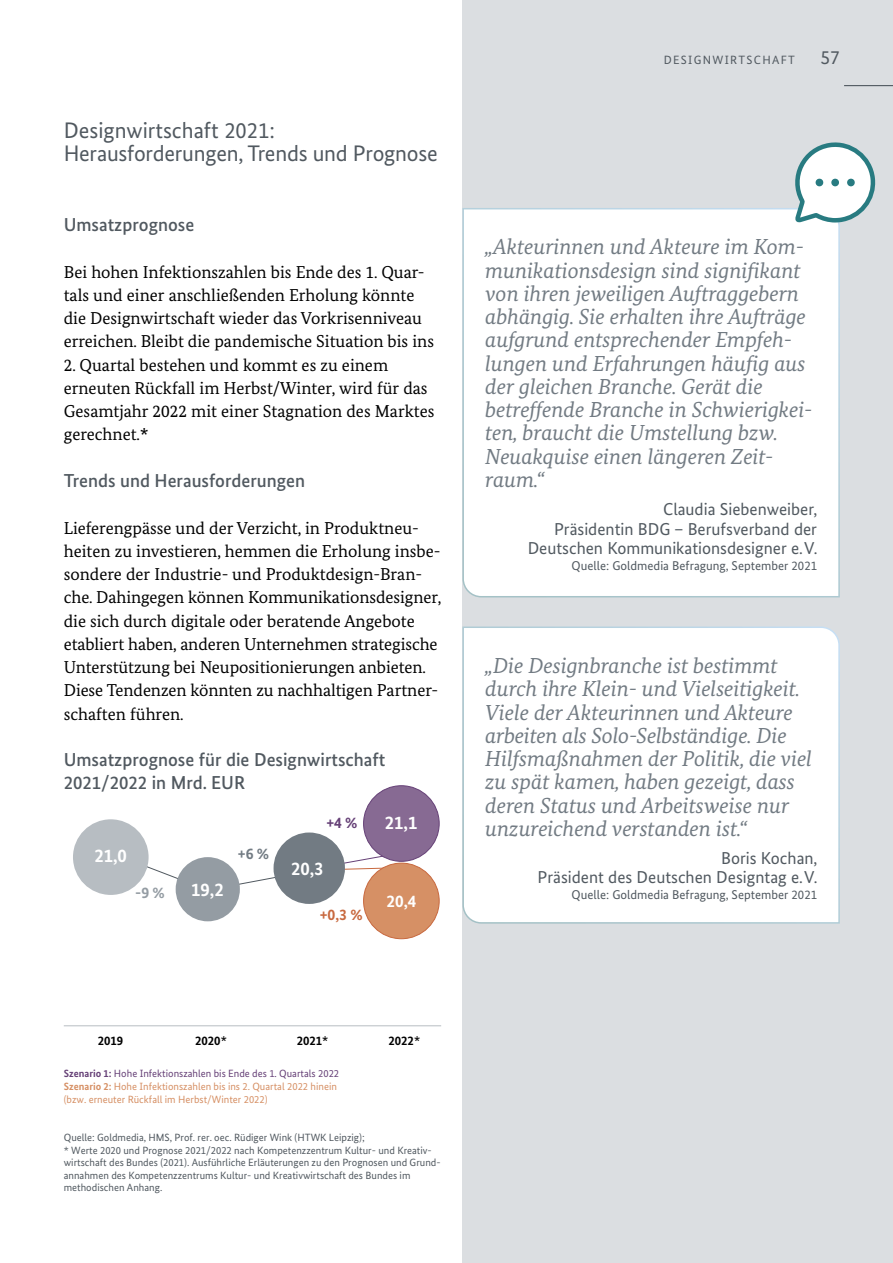
<style>
.page{position:relative;width:893px;height:1263px;background:#fff}
.page>*{position:absolute;margin:0;border:0;box-sizing:border-box;transform-origin:0 0}
.t1{font:22.5px/23.2px "Bundes Sans";letter-spacing:-.01em;color:#515960}
.t2{font:italic 21.75px/23.2px "Bundes Serif";color:#727b83}
.t3{font:19.5px "Bundes Sans";color:#515960}
.t4{font:500 18.75px/23.2px "Bundes Sans";color:#515960}
.t5{font:700 18.75px "Bundes Sans";color:#fff}
.t6{font:17.25px/23.2px "Bundes Serif";color:#000}
.t7{font:17.25px/19.5px "Bundes Sans";color:#515960;text-align:right}
.t8{font:700 17.25px "Bundes Sans";color:#fff}
.t9{font:700 15.75px "Bundes Sans";color:#c8693f}
.t10{font:700 15.75px "Bundes Sans";color:#949ca3}
.t11{font:700 15.75px "Bundes Sans";color:#727b83}
.t12{font:700 15.75px "Bundes Sans";color:#664177}
.t13{font:12.75px "Bundes Sans";color:#515960}
.t14{font:700 12.75px "Bundes Sans";color:#000}
.t15{font:12px "Bundes Sans";letter-spacing:.11em;color:#515960}
.t16{font:10.5px/12.6px "Bundes Sans";color:#515960}
.t17{font:10.5px/12.8px "Bundes Sans";color:#d69065}
.s1{font-weight:700;color:#664177}
.s2{color:#664177}
.s3{font-weight:700}
</style>
<div class="page">
<div style="left:462px;top:0;width:431px;height:1263px;background:#dbdee1"></div>
<hr style="left:844px;top:85px;width:49px;height:1px;background:#515960">
<div style="left:462px;top:208px;width:378px;height:390px;background:#fff"></div>
<div style="left:462px;top:626px;width:378px;height:298px;background:#fff"></div>
<svg style="left:789px;top:142px;width:86px;height:84px"></svg>
<div style="left:832px;top:179px;width:6px;height:7px;background:#287b81;border-radius:50%"></div>
<div style="left:831px;top:179px;width:8px;height:7px;border:2px solid #287b81;border-radius:50%"></div>
<div style="left:848px;top:179px;width:6px;height:7px;background:#287b81;border-radius:50%"></div>
<div style="left:847px;top:179px;width:8px;height:7px;border:2px solid #287b81;border-radius:50%"></div>
<div style="left:816px;top:179px;width:6px;height:7px;background:#287b81;border-radius:50%"></div>
<div style="left:815px;top:179px;width:8px;height:7px;border:2px solid #287b81;border-radius:50%"></div>
<svg style="left:148px;top:852px;width:254px;height:39px"></svg>
<div style="left:73px;top:819px;width:76px;height:76px;background:#b7bdc2;border-radius:50%"></div>
<div style="left:176px;top:857px;width:64px;height:64px;background:#949ca3;border-radius:50%"></div>
<div style="left:274px;top:832px;width:71px;height:72px;background:#727b83;border-radius:50%"></div>
<div style="left:364px;top:786px;width:75px;height:75px;background:#876a93;border-radius:50%"></div>
<div style="left:363px;top:785px;width:77px;height:77px;border:1px solid #664177;border-radius:50%"></div>
<div style="left:364px;top:863px;width:75px;height:76px;background:#d69065;border-radius:50%"></div>
<div style="left:363px;top:863px;width:77px;height:76px;border:1px solid #c8693f;border-radius:50%"></div>
<hr style="left:64px;top:1025px;width:377px;height:1px;background:#b7bdc2">
<h3 class="t1" style="left:64px;top:119px;width:375px">Designwirtschaft 2021:<br>Herausforderungen, Trends und Prognose</h3>
<h4 class="t4" style="left:64px;top:213px;width:132px">Umsatzprognose</h4>
<p class="t6" style="left:64px;top:260px;width:372px">Bei hohen Infektionszahlen bis Ende des 1. Quar&shy;tals und einer anschließenden Erholung könnte die Designwirtschaft wieder das Vorkrisenniveau erreichen. Bleibt die pandemische Situation bis ins</p>
<p class="t6" style="left:64px;top:353px;width:372px">2. Quartal bestehen und kommt es zu einem erneuten Rückfall im Herbst/Winter, wird für das Gesamtjahr 2022 mit einer Stagnation des Marktes gerechnet.*</p>
<h4 class="t4" style="left:64px;top:469px;width:243px">Trends und Herausforderungen</h4>
<p class="t6" style="left:64px;top:516px;width:379px">Lieferengpässe und der Verzicht, in Produktneu&shy;heiten zu investieren, hemmen die Erholung insbe&shy;sondere der Industrie- und Produktdesign-Bran&shy;che. Dahingegen können Kommunikationsdesigner, die sich durch digitale oder beratende Angebote etabliert haben, anderen Unternehmen strategische Unterstützung bei Neupositionierungen anbieten.<br>Diese Tendenzen könnten zu nachhaltigen Partner&shy;schaften führen.</p>
<p class="t4" style="left:64px;top:748px;width:323px">Umsatzprognose für die Designwirtschaft<br>2021/2022 in Mrd. EUR</p>
<p class="t5" style="left:94px;top:844px;width:34px">21,0</p>
<p class="t10" style="left:135px;top:883px;width:31px">-9 %</p>
<p class="t5" style="left:191px;top:878px;width:34px">19,2</p>
<p class="t11" style="left:238px;top:843px;width:33px">+6 %</p>
<p class="t12" style="left:326px;top:813px;width:33px">+4 %</p>
<p class="t5" style="left:291px;top:857px;width:34px">20,3</p>
<p class="t9" style="left:320px;top:905px;width:44px">+0,3 %</p>
<p class="t5" style="left:385px;top:811px;width:34px">21,1</p>
<p class="t8" style="left:387px;top:891px;width:32px">20,4</p>
<p class="t15" style="left:664px;top:52px;width:133px">DESIGNWIRTSCHAFT</p>
<p class="t3" style="left:820px;top:45px;width:21px">57</p>
<p class="t2" style="left:485px;top:235px;width:329px">„Akteurinnen und Akteure im Kom&shy;munikationsdesign sind signifikant von ihren jeweiligen Auftraggebern abhängig. Sie erhalten ihre Aufträge aufgrund entsprechender Empfeh&shy;lungen und Erfahrungen häufig aus der gleichen Branche. Gerät die betreffende Branche in Schwierigkei&shy;ten, braucht die Umstellung bzw.<br>Neuakquise einen längeren Zeit&shy;raum.“</p>
<p class="t7" style="left:528px;top:499px;width:291px">Claudia Siebenweiber,<br>Präsidentin BDG – Berufsverband der<br>Deutschen Kommunikationsdesigner e.V.</p>
<p class="t13" style="left:572px;top:558px;width:247px">Quelle: Goldmedia Befragung, September 2021</p>
<p class="t2" style="left:485px;top:654px;width:328px">„Die Designbranche ist bestimmt durch ihre Klein- und Vielseitigkeit.<br>Viele der Akteurinnen und Akteure arbeiten als Solo-Selbständige. Die Hilfsmaßnahmen der Politik, die viel zu spät kamen, haben gezeigt, dass deren Status und Arbeitsweise nur unzureichend verstanden ist.“</p>
<p class="t7" style="left:537px;top:848px;width:281px">Boris Kochan,<br>Präsident des Deutschen Designtag e.V.</p>
<p class="t13" style="left:572px;top:887px;width:247px">Quelle: Goldmedia Befragung, September 2021</p>
<p class="t14" style="left:98px;top:1033px;width:27px">2019</p>
<p class="t14" style="left:195px;top:1033px;width:33px">2020*</p>
<p class="t14" style="left:297px;top:1033px;width:33px">2021*</p>
<p class="t14" style="left:388px;top:1033px;width:33px">2022*</p>
<p class="t17" style="left:64px;top:1067px;width:277px"><span class="s1">Szenario 1:</span> <span class="s2">Hohe Infektionszahlen bis Ende des 1. Quartals 2022<br></span><span class="s3">Szenario 2:</span> Hohe Infektionszahlen bis ins 2. Quartal 2022 hinein (bzw. erneuter Rückfall im Herbst/Winter 2022)</p>
<p class="t16" style="left:64px;top:1131px;width:378px">Quelle: Goldmedia, HMS, Prof. rer. oec. Rüdiger Wink (HTWK Leipzig);<br>* Werte 2020 und Prognose 2021/2022 nach Kompetenzzentrum Kultur- und Kreativ&shy;wirtschaft des Bundes (2021). Ausführliche Erläuterungen zu den Prognosen und Grund&shy;annahmen des Kompetenzzentrums Kultur- und Kreativwirtschaft des Bundes im methodischen Anhang.</p>
</div>
